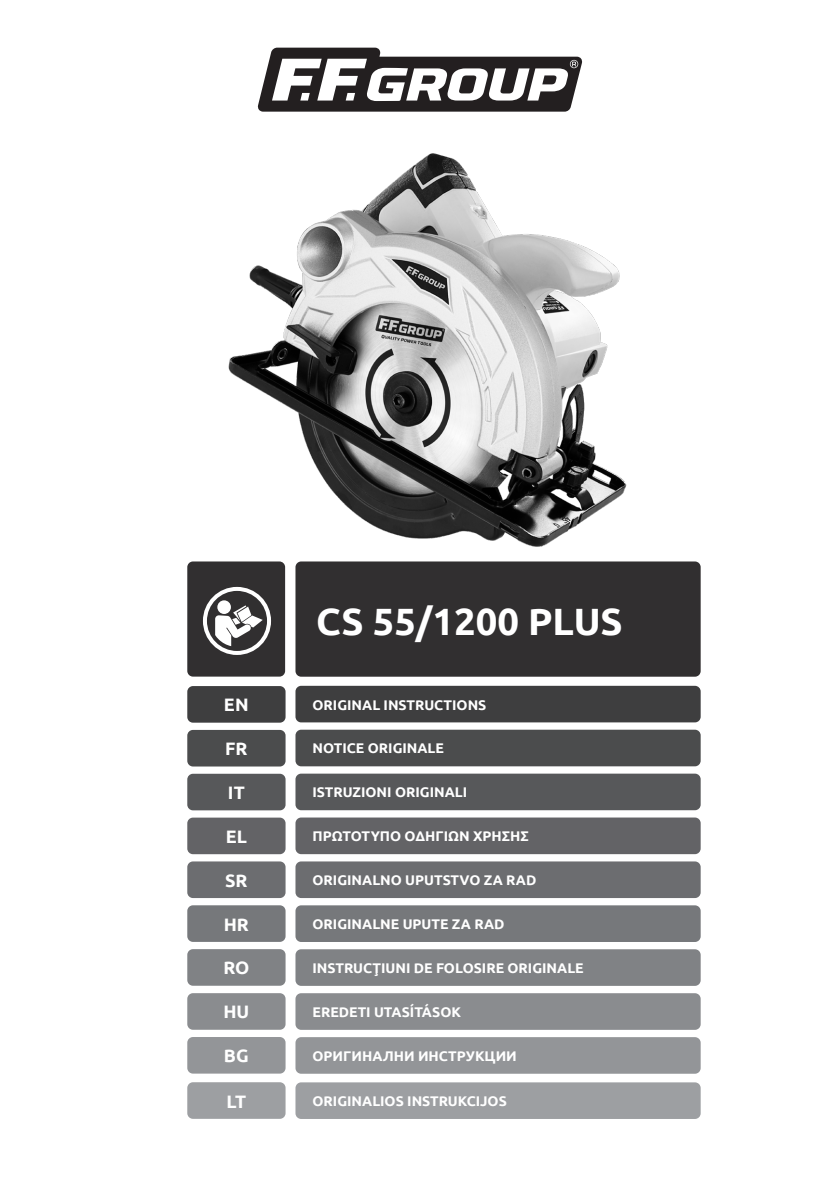
<style>
.page{position:relative;width:840px;height:1191px;background:#fff}
.page>*{position:absolute;margin:0;border:0;box-sizing:border-box;transform-origin:0 0}
.t1{font:700 38px "Ubuntu";color:#fff}
.t2{font:700 18px "Ubuntu";color:#fff}
.t3{font:700 14px "Ubuntu";color:#fff}
</style>
<div class="page">
<svg style="left:257px;top:48px;width:325px;height:64px"></svg>
<img style="left:228px;top:153px;width:399px;height:394px">
<div style="left:187px;top:561px;width:98px;height:115px;background:#312f30;border-radius:6px"></div>
<div style="left:295px;top:561px;width:405px;height:115px;background:#312f30;border-radius:6px"></div>
<svg style="left:205px;top:589px;width:64px;height:64px"></svg>
<div style="left:203px;top:587px;width:68px;height:68px;border:4px solid #fff;border-radius:50%"></div>
<div style="left:217px;top:600px;width:14px;height:14px;background:#fff;border-radius:50%"></div>
<svg style="left:215px;top:605px;width:47px;height:41px"></svg>
<div style="left:295px;top:686px;width:405px;height:36px;background:#3e3e3f;border-radius:6px"></div>
<div style="left:187px;top:686px;width:98px;height:36px;background:#3e3e3f;border-radius:6px"></div>
<div style="left:295px;top:773px;width:405px;height:37px;background:#57585a;border-radius:6px"></div>
<div style="left:187px;top:773px;width:98px;height:37px;background:#57585a;border-radius:6px"></div>
<div style="left:295px;top:861px;width:405px;height:37px;background:#6c6d70;border-radius:6px"></div>
<div style="left:187px;top:861px;width:98px;height:37px;background:#6c6d70;border-radius:6px"></div>
<div style="left:295px;top:949px;width:405px;height:37px;background:#808285;border-radius:6px"></div>
<div style="left:295px;top:1037px;width:405px;height:36px;background:#939598;border-radius:6px"></div>
<div style="left:187px;top:949px;width:98px;height:36px;background:#808285;border-radius:6px"></div>
<div style="left:187px;top:1037px;width:98px;height:36px;background:#939598;border-radius:6px"></div>
<div style="left:295px;top:1082px;width:405px;height:37px;background:#9d9fa2;border-radius:6px"></div>
<div style="left:187px;top:1082px;width:98px;height:36px;background:#9d9fa2;border-radius:6px"></div>
<div style="left:295px;top:729px;width:405px;height:37px;background:#4b4c4d;border-radius:6px"></div>
<div style="left:187px;top:730px;width:98px;height:36px;background:#4b4c4d;border-radius:6px"></div>
<div style="left:295px;top:817px;width:405px;height:37px;background:#636366;border-radius:6px"></div>
<div style="left:187px;top:817px;width:98px;height:37px;background:#636366;border-radius:6px"></div>
<div style="left:295px;top:905px;width:405px;height:37px;background:#76787b;border-radius:6px"></div>
<div style="left:295px;top:993px;width:405px;height:36px;background:#8a8c8f;border-radius:6px"></div>
<div style="left:187px;top:905px;width:98px;height:37px;background:#76787b;border-radius:6px"></div>
<div style="left:187px;top:993px;width:98px;height:36px;background:#8a8c8f;border-radius:6px"></div>
<p class="t1" style="left:316px;top:598px;width:308px">CS 55/1200 PLUS</p>
<p class="t2" style="left:224px;top:694px;width:26px">ΕΝ</p>
<p class="t3" style="left:312px;top:696px;width:175px">ORIGINAL INSTRUCTIONS</p>
<p class="t2" style="left:225px;top:738px;width:24px">FR</p>
<p class="t3" style="left:312px;top:740px;width:133px">NOTICE ORIGINALE</p>
<p class="t2" style="left:228px;top:781px;width:18px">IT</p>
<p class="t3" style="left:312px;top:784px;width:156px">ISTRUZIONI ORIGINALI</p>
<p class="t2" style="left:226px;top:825px;width:23px">EL</p>
<p class="t3" style="left:312px;top:827px;width:218px">ΠΡΩΤΌΤΥΠΟ ΟΔΗΓΙΏΝ ΧΡΉΣΗΣ</p>
<p class="t2" style="left:225px;top:869px;width:24px">SR</p>
<p class="t3" style="left:312px;top:871px;width:225px">ORIGINALNO UPUTSTVO ZA RAD</p>
<p class="t2" style="left:223px;top:913px;width:27px">HR</p>
<p class="t3" style="left:312px;top:915px;width:193px">ORIGINALNE UPUTE ZA RAD</p>
<p class="t2" style="left:223px;top:957px;width:27px">RO</p>
<p class="t3" style="left:312px;top:959px;width:272px">INSTRUCŢIUNI DE FOLOSIRE ORIGINALE</p>
<p class="t2" style="left:223px;top:1001px;width:27px">HU</p>
<p class="t3" style="left:312px;top:1003px;width:150px">EREDETI UTASÍTÁSOK</p>
<p class="t2" style="left:224px;top:1045px;width:26px">BG</p>
<p class="t2" style="left:226px;top:1090px;width:21px">LT</p>
<p class="t3" style="left:312px;top:1092px;width:196px">ORIGINALIOS INSTRUKCIJOS</p>
<p class="t3" style="left:312px;top:1047px;width:206px">ОРИГИНАЛНИ ИНСТРУКЦИИ</p>
</div>
